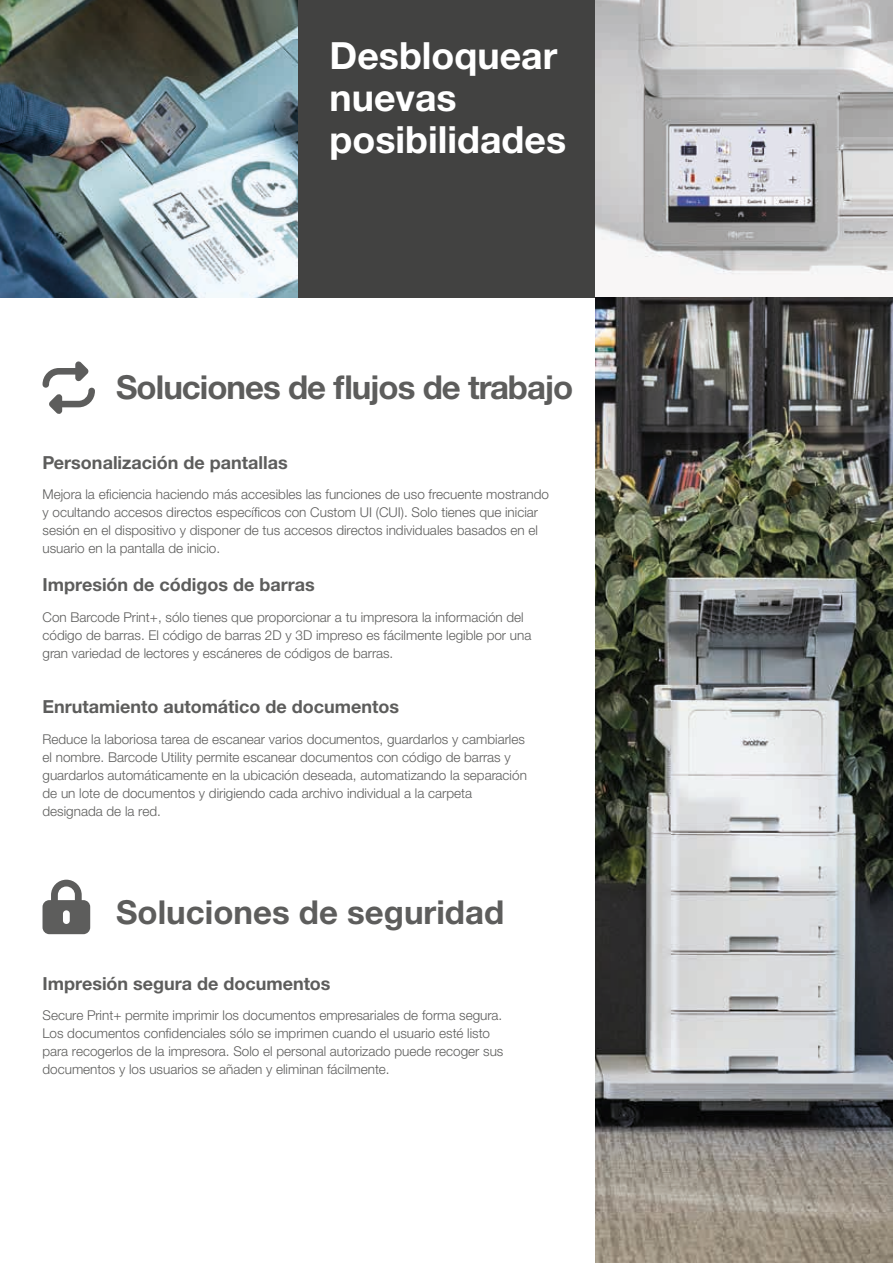
<style>
.page{position:relative;width:893px;height:1263px;background:#fff}
.page>*{position:absolute;margin:0;border:0;box-sizing:border-box;transform-origin:0 0}
.t1{font:700 37.5px/42px "Helvetica Neue LTW1 G";color:#fff}
.t2{font:700 33px "Helvetica Neue LTW1 G";letter-spacing:-.03em;color:#5d5d5c}
.t3{font:700 33px "Helvetica Neue LTW1 G";color:#5d5d5c}
.t4{font:700 18px "Helvetica Neue LTW1 G";color:#5d5d5c}
.t5{font:300 13.5px/18px "Helvetica Neue LTW1 G";color:#5d5d5c}
</style>
<div class="page">
<div style="left:298px;top:0;width:297px;height:298px;background:#424241"></div>
<img style="left:595px;top:0;width:298px;height:1263px">
<img style="left:0;top:0;width:298px;height:298px">
<svg style="left:43px;top:361px;width:52px;height:53px"></svg>
<svg style="left:43px;top:880px;width:47px;height:54px"></svg>
<h1 class="t1" style="left:330px;top:35px;width:238px">Desbloquear nuevas posibilidades</h1>
<h2 class="t2" style="left:116px;top:367px;width:459px">Soluciones de flujos de trabajo</h2>
<h3 class="t4" style="left:43px;top:451px;width:247px">Personalización de pantallas</h3>
<p class="t5" style="left:43px;top:486px;width:508px">Mejora la eficiencia haciendo más accesibles las funciones de uso frecuente mostrando y ocultando accesos directos específicos con Custom UI (CUI). Solo tienes que iniciar sesión en el dispositivo y disponer de tus accesos directos individuales basados en el usuario en la pantalla de inicio.</p>
<h3 class="t4" style="left:43px;top:573px;width:274px">Impresión de códigos de barras</h3>
<p class="t5" style="left:43px;top:608px;width:490px">Con Barcode Print+, sólo tienes que proporcionar a tu impresora la información del código de barras. El código de barras 2D y 3D impreso es fácilmente legible por una gran variedad de lectores y escáneres de códigos de barras.</p>
<h3 class="t4" style="left:43px;top:695px;width:358px">Enrutamiento automático de documentos</h3>
<p class="t5" style="left:43px;top:730px;width:486px">Reduce la laboriosa tarea de escanear varios documentos, guardarlos y cambiarles el nombre. Barcode Utility permite escanear documentos con código de barras y guardarlos automáticamente en la ubicación deseada, automatizando la separación de un lote de documentos y dirigiendo cada archivo individual a la carpeta designada de la red.</p>
<h2 class="t3" style="left:116px;top:892px;width:389px">Soluciones de seguridad</h2>
<h3 class="t4" style="left:43px;top:972px;width:290px">Impresión segura de documentos</h3>
<p class="t5" style="left:43px;top:1006px;width:462px">Secure Print+ permite imprimir los documentos empresariales de forma segura.<br>Los documentos confidenciales sólo se imprimen cuando el usuario esté listo para recogerlos de la impresora. Solo el personal autorizado puede recoger sus documentos y los usuarios se añaden y eliminan fácilmente.</p>
</div>
